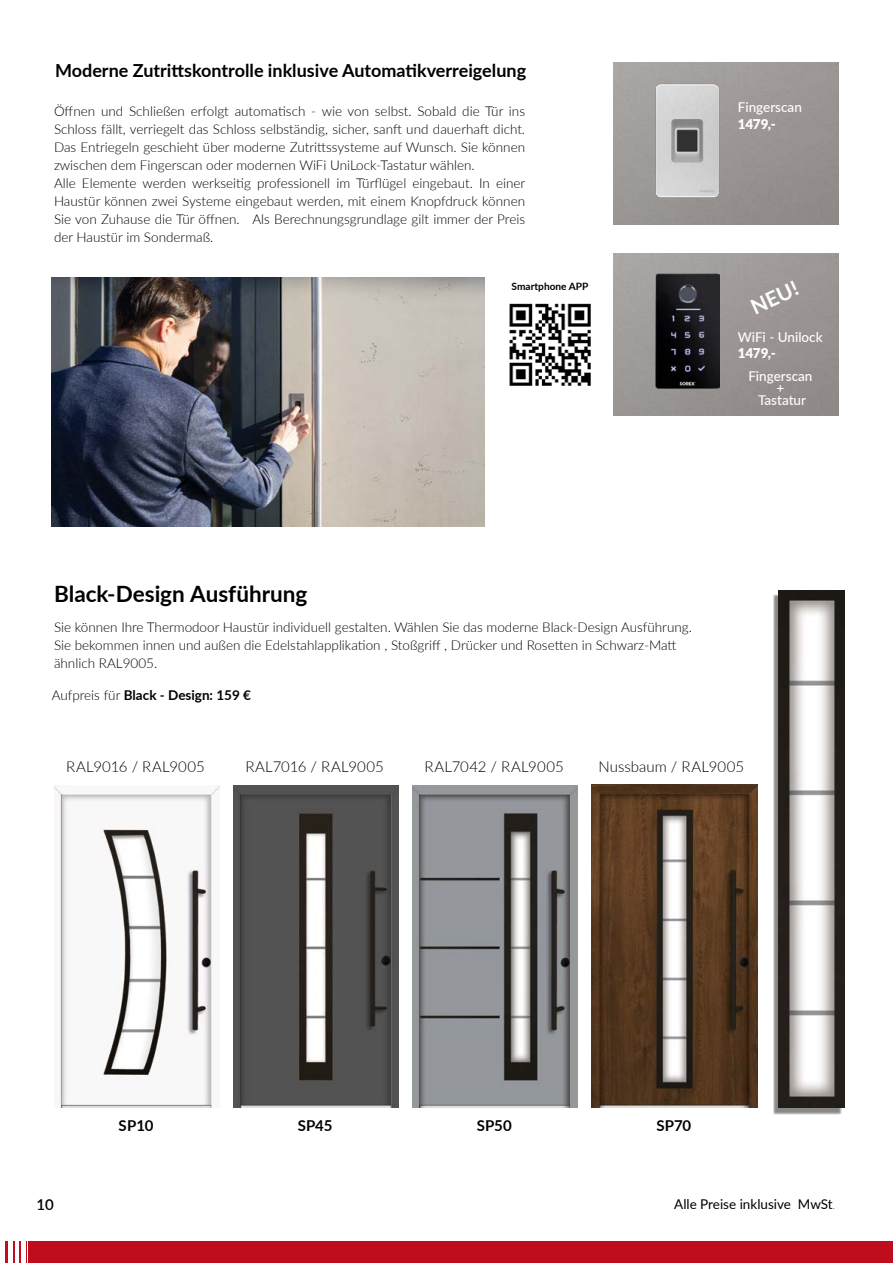
<style>
.page{position:relative;width:893px;height:1263px;background:#fff}
.page>*{position:absolute;margin:0;border:0;box-sizing:border-box;transform-origin:0 0}
.t1{font:700 22.5px "Lato";color:#000}
.t2{font:700 21px "Lato";color:#fff}
.t3{font:700 18px "Lato";color:#000}
.t4{font:300 15px "Lato";letter-spacing:.005em;color:#000}
.t5{font:700 15px "Lato";color:#000}
.t6{font:600 15px "Lato";color:#000}
.t7{font:300 13.5px/18px "Lato";color:#000}
.t8{font:500 13.5px/12px "Lato";color:#fff;text-align:center}
.t9{font:700 13.5px "Lato";color:#000}
.t10{font:13.5px "Lato";color:#000}
.t11{font:900 13.5px "Lato";letter-spacing:-.02em;color:#fff}
.t12{font:700 10.2px "Lato";color:#000}
.s1{font-weight:300}
.s2{font-weight:500;color:#fff}
.s3{font-weight:300;font-size:9px}
</style>
<div class="page">
<div style="left:0;top:1242px;width:893px;height:21px;background:#bf0d1e"></div>
<div style="left:0;top:1242px;width:5px;height:21px;background:#fff"></div>
<div style="left:8px;top:1242px;width:5px;height:21px;background:#fff"></div>
<hr style="left:16px;top:1242px;width:3px;height:21px;background:#fff">
<hr style="left:21px;top:1242px;width:2px;height:21px;background:#fff">
<svg style="left:25px;top:1242px;width:3px;height:21px"></svg>
<img style="left:614px;top:254px;width:225px;height:161px">
<img style="left:655px;top:274px;width:64px;height:115px">
<img style="left:655px;top:79px;width:64px;height:125px">
<div style="left:773px;top:594px;width:69px;height:521px;background:#000;opacity:.47"></div>
<img style="left:778px;top:590px;width:66px;height:517px">
<img style="left:412px;top:785px;width:166px;height:322px">
<img style="left:54px;top:785px;width:165px;height:322px">
<img style="left:233px;top:785px;width:165px;height:322px">
<img style="left:591px;top:785px;width:167px;height:322px">
<img style="left:52px;top:278px;width:433px;height:248px">
<img style="left:509px;top:304px;width:82px;height:82px">
<h3 class="t3" style="left:55px;top:57px;width:473px">Moderne Zutrittskontrolle inklusive Automatikverreigelung</h3>
<p class="t7" style="left:54px;top:102px;width:473px">Öffnen und Schließen erfolgt automatisch - wie von selbst. Sobald die Tür ins Schloss fällt, verriegelt das Schloss selbständig, sicher, sanft und dauerhaft dicht.<br>Das Entriegeln geschieht über moderne Zutrittssysteme auf Wunsch. Sie können zwischen dem Fingerscan oder modernen WiFi UniLock-Tastatur wählen.<br>Alle Elemente werden werkseitig professionell im Türflügel eingebaut. In einer Haustür können zwei Systeme eingebaut werden, mit einem Knopfdruck können Sie von Zuhause die Tür öffnen. Als Berechnungsgrundlage gilt immer der Preis der Haustür im Sondermaß.</p>
<p class="t12" style="left:512px;top:279px;width:78px">Smartphone APP</p>
<p class="t8" style="left:738px;top:101px;width:66px">Fingerscan</p>
<p class="t11" style="left:738px;top:113px;width:39px">1479,-</p>
<h2 class="t2" style="left:746px;top:293px;width:51px;rotate:-24deg">NEU!</h2>
<p class="t8" style="left:738px;top:330px;width:86px">WiFi - Unilock</p>
<p class="t11" style="left:738px;top:343px;width:39px">1479,-</p>
<p class="t8" style="left:748px;top:370px;width:66px">Fingerscan +<br>Tastatur</p>
<h1 class="t1" style="left:54px;top:577px;width:255px">Black-Design Ausführung</h1>
<p class="t7" style="left:54px;top:618px;width:639px">Sie können Ihre Thermodoor Haustür individuell gestalten. Wählen Sie das moderne Black-Design Ausführung.<br>Sie bekommen innen und außen die Edelstahlapplikation , Stoßgriff , Drücker und Rosetten in Schwarz-Matt ähnlich RAL9005.</p>
<p class="t9" style="left:52px;top:685px;width:201px"><span class="s1">Aufpreis für</span> Black - Design: 159 €</p>
<p class="t4" style="left:66px;top:756px;width:140px">RAL9016 / RAL9005</p>
<p class="t4" style="left:245px;top:756px;width:140px">RAL7016 / RAL9005</p>
<p class="t4" style="left:424px;top:756px;width:141px">RAL7042 / RAL9005</p>
<p class="t4" style="left:598px;top:756px;width:147px">Nussbaum / RAL9005</p>
<p class="t5" style="left:119px;top:1114px;width:36px">SP10</p>
<p class="t5" style="left:477px;top:1114px;width:37px">SP50</p>
<p class="t5" style="left:656px;top:1114px;width:36px">SP70</p>
<p class="t5" style="left:298px;top:1114px;width:36px">SP45</p>
<p class="t6" style="left:37px;top:1193px;width:28px">10<span class="s2">2</span></p>
<p class="t10" style="left:674px;top:1194px;width:162px">Alle Preise inklusive MwSt<span class="s3">.</span></p>
</div>
